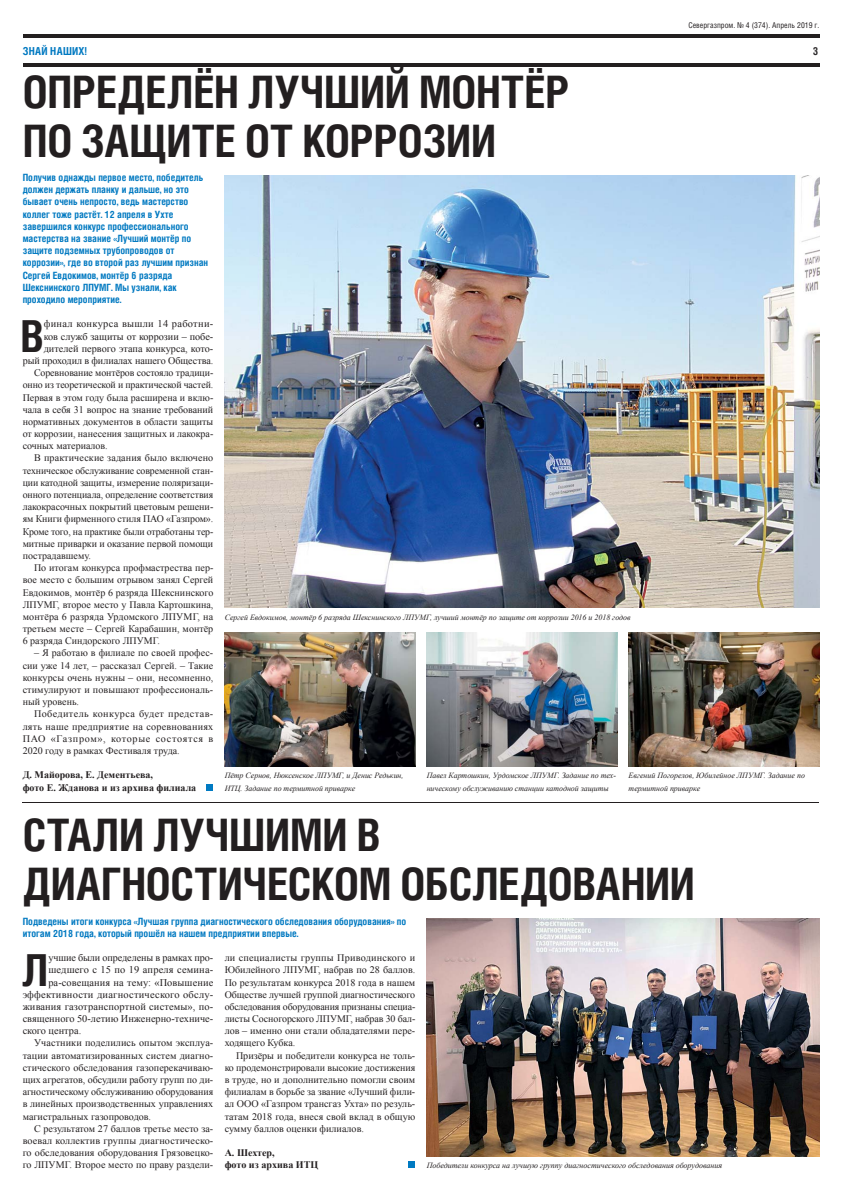
<style>
.page{position:relative;width:842px;height:1191px;background:#fff}
.page>*{position:absolute;margin:0;border:0;box-sizing:border-box;transform-origin:0 0}
.t1{font:700 44.8px/48.7px "Helios Cond";letter-spacing:-.005em;color:#231f20}
.t2{font:700 44.1px "Helios Cond";color:#231f20}
.t3{font:700 11px "Helios Cond";letter-spacing:.03em;color:#0079c1}
.t4{font:700 11px "Helios Cond";color:#2c292a}
.t5{font:10.2px/12.2px "Times New Roman";color:#231f20;text-align:right}
.t6{font:10.2px "Times New Roman";letter-spacing:.02em;color:#231f20}
.t7{font:10px/12.2px "Times New Roman";color:#231f20;text-align:justify}
.t8{font:700 10px/12.2px "Helios Cond";color:#0079c1}
.t9{font:700 10px/12.2px "Times New Roman";color:#231f20}
.t10{font:italic 8px/12.2px "Times New Roman";color:#231f20}
.t11{font:8px "Helios Cond";color:#231f20}
</style>
<div class="page">
<hr style="left:23px;top:35px;width:796px;height:3px;background:#231f20">
<hr style="left:23px;top:64px;width:796px;height:3px;background:#231f20">
<img style="left:225px;top:176px;width:594px;height:431px">
<img style="left:427px;top:918px;width:392px;height:238px">
<hr style="left:23px;top:802px;width:796px;height:1px;background:#231f20">
<img style="left:629px;top:632px;width:190px;height:134px">
<img style="left:427px;top:632px;width:190px;height:134px">
<img style="left:225px;top:632px;width:190px;height:134px">
<div style="left:408px;top:1161px;width:7px;height:7px;background:#007ac2"></div>
<div style="left:207px;top:783px;width:6px;height:7px;background:#007ac2"></div>
<p class="t11" style="left:688px;top:22px;width:132px">Севергазпром. № 4 (374). Апрель 2019 г.</p>
<p class="t3" style="left:23px;top:47px;width:66px">ЗНАЙ НАШИХ!</p>
<h1 class="t1" style="left:23px;top:72px;width:548px">ОПРЕДЕЛЁН ЛУЧШИЙ МОНТЁР<br>ПО ЗАЩИТЕ ОТ КОРРОЗИИ</h1>
<p class="t8" style="left:23px;top:172px;width:187px">Получив однажды первое место, победитель должен держать планку и дальше, но это бывает очень непросто, ведь мастерство коллег тоже растёт. 12 апреля в Ухте завершился конкурс профессионального мастерства на звание «Лучший монтёр по защите подземных трубопроводов от коррозии», где во второй раз лучшим признан Сергей Евдокимов, монтёр 6 разряда Шекснинского ЛПУМГ. Мы узнали, как проходило мероприятие.</p>
<h2 class="t2" style="left:20px;top:319px;width:25px">В</h2>
<p class="t5" style="left:23px;top:318px;width:192px">финал конкурса вышли 14 работни-<br>ков служб защиты от коррозии – побе&shy;дителей первого этапа конкурса, кото-<br>рый проходил в филиалах нашего Общества.</p>
<p class="t7" style="left:23px;top:367px;width:192px;text-indent:11px">Соревнование монтёров состояло традици&shy;онно из теоретической и практической частей.<br>Первая в этом году была расширена и вклю&shy;чала в себя 31 вопрос на знание требований нормативных документов в области защиты от коррозии, нанесения защитных и лакокра&shy;сочных материалов.</p>
<p class="t7" style="left:23px;top:452px;width:192px;text-indent:11px">В практические задания было включено техническое обслуживание современной стан&shy;ции катодной защиты, измерение поляризаци&shy;онного потенциала, определение соответствия лакокрасочных покрытий цветовым решени&shy;ям Книги фирменного стиля ПАО «Газпром».<br>Кроме того, на практике были отработаны тер&shy;митные приварки и оказание первой помощи пострадавшему.</p>
<p class="t7" style="left:23px;top:561px;width:192px;text-indent:11px">По итогам конкурса профмастрества пер&shy;вое место с большим отрывом занял Сергей Евдокимов, монтёр 6 разряда Шекснинского ЛПУМГ, второе место у Павла Картошкина, монтёра 6 разряда Урдомского ЛПУМГ, на третьем месте – Сергей Карабашин, монтёр 6 разряда Синдорского ЛПУМГ.</p>
<p class="t7" style="left:23px;top:647px;width:192px;text-indent:11px">– Я работаю в филиале по своей профес&shy;сии уже 14 лет, – рассказал Сергей. – Такие конкурсы очень нужны – они, несомненно, стимулируют и повышают профессиональ&shy;ный уровень.</p>
<p class="t7" style="left:23px;top:708px;width:192px;text-indent:11px">Победитель конкурса будет представ&shy;лять наше предприятие на соревнованиях ПАО «Газпром», которые состоятся в 2020 году в рамках Фестиваля труда.</p>
<p class="t9" style="left:23px;top:769px;width:175px">Д. Майорова, Е. Дементьева,<br>фото Е. Жданова и из архива филиала</p>
<p class="t10" style="left:225px;top:611px;width:407px">Сергей Евдокимов, монтёр 6 разряда Шекснинского ЛПУМГ, лучший монтёр по защите от коррозии 2016 и 2018 годов</p>
<p class="t10" style="left:225px;top:769px;width:180px">Пётр Сернов, Нюксенское ЛПУМГ, и Денис Редькин,<br>ИТЦ. Задание по термитной приварке</p>
<p class="t10" style="left:427px;top:769px;width:191px">Павел Картошкин, Урдомское ЛПУМГ. Задание по тех&shy;ническому обслуживанию станции катодной защиты</p>
<p class="t10" style="left:629px;top:769px;width:178px">Евгений Погорелов, Юбилейное ЛПУМГ. Задание по термитной приварке</p>
<p class="t4" style="left:813px;top:47px;width:7px">3</p>
<h1 class="t1" style="left:23px;top:815px;width:674px">СТАЛИ ЛУЧШИМИ В<br>ДИАГНОСТИЧЕСКОМ ОБСЛЕДОВАНИИ</h1>
<p class="t8" style="left:23px;top:916px;width:385px">Подведены итоги конкурса «Лучшая группа диагностического обследования оборудования» по итогам 2018 года, который прошёл на нашем предприятии впервые.</p>
<h2 class="t2" style="left:22px;top:952px;width:28px">Л</h2>
<p class="t5" style="left:48px;top:951px;width:166px">учшие были определены в рамках про-</p>
<p class="t7" style="left:225px;top:951px;width:192px">ли специалисты группы Приводинского и Юбилейного ЛПУМГ, набрав по 28 баллов.<br>По результатам конкурса 2018 года в нашем Обществе лучшей группой диагностического обследования оборудования признаны специа&shy;листы Сосногорского ЛПУМГ, набрав 30 бал&shy;лов – именно они стали обладателями пере&shy;ходящего Кубка.</p>
<p class="t7" style="left:225px;top:1049px;width:192px;text-indent:11px">Призёры и победители конкурса не толь&shy;ко продемонстрировали высокие достижения в труде, но и дополнительно помогли своим филиалам в борьбе за звание «Лучший фили&shy;ал ООО «Газпром трансгаз Ухта» по резуль&shy;татам 2018 года, внеся свой вклад в общую сумму баллов оценки филиалов.</p>
<p class="t9" style="left:225px;top:1146px;width:95px">А. Шехтер,<br>фото из архива ИТЦ</p>
<p class="t5" style="left:48px;top:963px;width:166px">шедшего с 15 по 19 апреля семина-</p>
<p class="t5" style="left:48px;top:976px;width:166px">ра-совещания на тему: «Повышение</p>
<p class="t6" style="left:23px;top:988px;width:192px">эффективности диагностического обслу-</p>
<p class="t5" style="left:23px;top:1000px;width:192px">живания газотранспортной системы», по-</p>
<p class="t5" style="left:23px;top:1012px;width:192px">священного 50-летию Инженерно-техниче-</p>
<p class="t5" style="left:23px;top:1024px;width:60px">ского центра.</p>
<p class="t7" style="left:23px;top:1037px;width:192px;text-indent:11px">Участники поделились опытом эксплуа&shy;тации автоматизированных систем диагно&shy;стического обследования газоперекачиваю&shy;щих агрегатов, обсудили работу групп по ди&shy;агностическому обслуживанию оборудования в линейных производственных управлениях магистральных газопроводов.</p>
<p class="t7" style="left:23px;top:1122px;width:192px;text-indent:11px">С результатом 27 баллов третье место за&shy;воевал коллектив группы диагностическо&shy;го обследования оборудования Грязовецко&shy;го ЛПУМГ. Второе место по праву раздели-</p>
<p class="t10" style="left:427px;top:1159px;width:297px">Победители конкурса на лучшую группу диагностического обследования оборудования</p>
</div>
